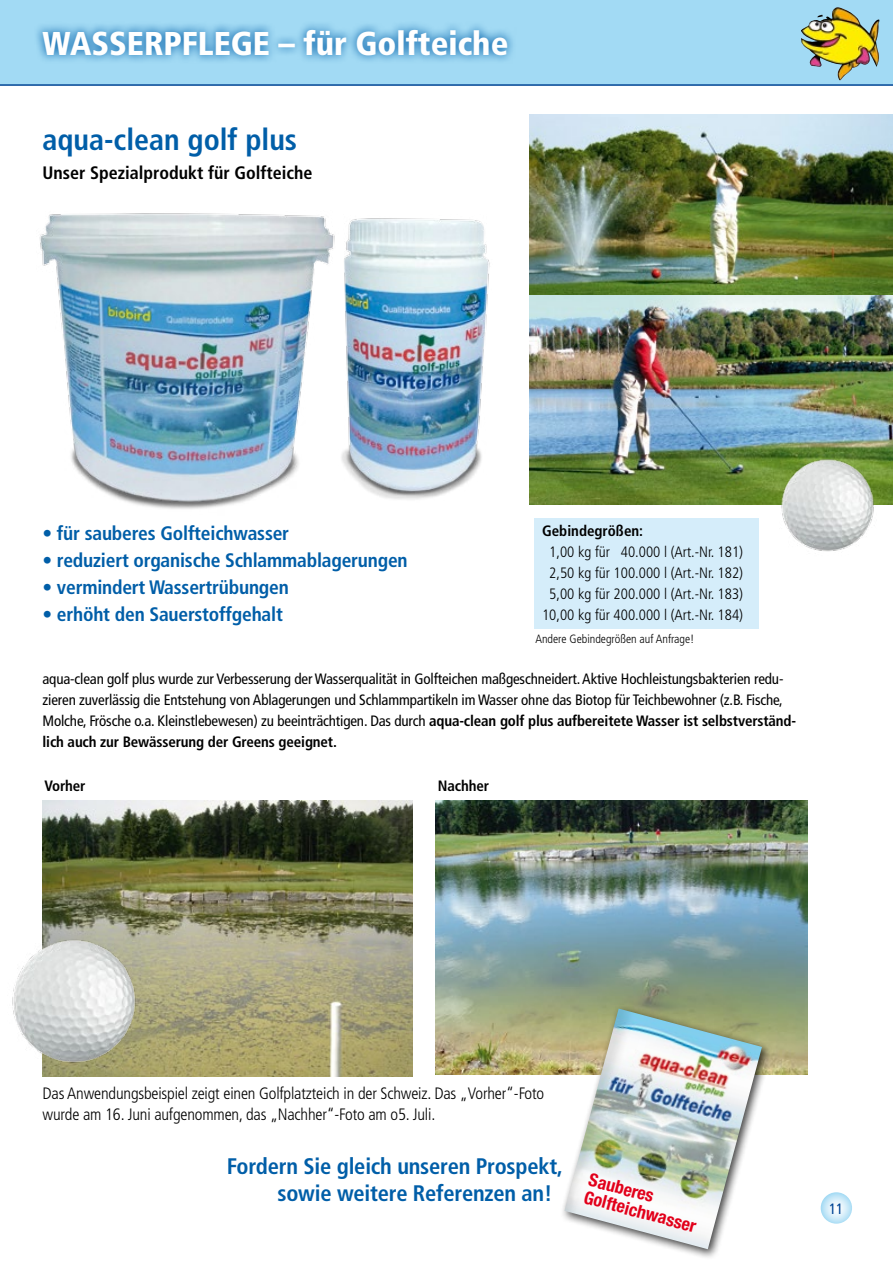
<style>
.page{position:relative;width:893px;height:1263px;background:#fff}
.page>*{position:absolute;margin:0;border:0;box-sizing:border-box;transform-origin:0 0}
.t1{font:900 condensed 33px "Frutiger";color:#fff}
.t2{font:700 condensed 30px "Frutiger";color:#005ea8}
.t3{font:700 condensed 22.5px/27px "Frutiger";letter-spacing:-.01em;color:#005ea8}
.t4{font:700 condensed 19.5px "Frutiger";letter-spacing:-.01em;color:#005ea8}
.t5{font:700 condensed 18px "Frutiger";color:#000}
.t6{font:700 condensed 18px/18px "Helvetica Neue";color:#e2001a}
.t7{font:300 condensed 16.5px/21px "Frutiger";letter-spacing:-.01em;color:#000}
.t8{font:condensed 15px/21px "Frutiger";letter-spacing:-.01em;color:#000}
.t9{font:300 condensed 15px/21px "Frutiger";color:#000;text-align:center}
.t10{font:700 condensed 15px "Frutiger";color:#000}
.t11{font:condensed 15px "Frutiger";color:#004494}
.t12{font:300 condensed 12px "Frutiger";color:#000}
.s1{font-weight:700}
</style>
<div class="page">
<div style="left:0;top:0;width:893px;height:85px;background:#a2daf4"></div>
<svg style="left:821px;top:1192px;width:31px;height:32px"></svg>
<img style="left:801px;top:7px;width:78px;height:73px">
<hr style="left:0;top:84px;width:893px;height:2px;background:#004494">
<svg style="left:36px;top:24px;width:477px;height:37px"></svg>
<img style="left:39px;top:213px;width:268px;height:296px">
<img style="left:307px;top:215px;width:183px;height:285px">
<img style="left:530px;top:115px;width:363px;height:389px">
<div style="left:534px;top:518px;width:224px;height:111px;background:#d5edfa"></div>
<img style="left:43px;top:800px;width:369px;height:276px">
<img style="left:436px;top:800px;width:372px;height:274px">
<img style="left:12px;top:925px;width:137px;height:151px">
<img style="left:772px;top:448px;width:112px;height:104px">
<div style="left:560px;top:1004px;width:213px;height:256px;background:#000;opacity:.75"></div>
<img style="left:564px;top:1008px;width:198px;height:241px">
<h1 class="t1" style="left:43px;top:24px;width:467px">WASSERPFLEGE – für Golfteiche</h1>
<h2 class="t2" style="left:43px;top:122px;width:256px">aqua-clean golf plus</h2>
<p class="t5" style="left:43px;top:162px;width:271px">Unser Spezialprodukt für Golfteiche</p>
<h3 class="t4" style="left:43px;top:522px;width:248px">• für sauberes Golfteichwasser</h3>
<h3 class="t4" style="left:43px;top:549px;width:367px">• reduziert organische Schlammablagerungen</h3>
<h3 class="t4" style="left:43px;top:576px;width:248px">• vermindert Wassertrübungen</h3>
<h3 class="t4" style="left:43px;top:603px;width:242px">• erhöht den Sauerstoffgehalt</h3>
<p class="t10" style="left:542px;top:522px;width:103px">Gebindegrößen:</p>
<p class="t9" style="left:542px;top:541px;width:203px">1,00 kg für 40.000 l (Art.-Nr. 181)<br>2,50 kg für 100.000 l (Art.-Nr. 182)<br>5,00 kg für 200.000 l (Art.-Nr. 183)<br>10,00 kg für 400.000 l (Art.-Nr. 184)</p>
<p class="t12" style="left:535px;top:632px;width:161px">Andere Gebindegrößen auf Anfrage!</p>
<p class="t8" style="left:43px;top:668px;width:755px">aqua-clean golf plus wurde zur Verbesserung der Wasserqualität in Golfteichen maßgeschneidert. Aktive Hochleistungsbakterien redu&shy;zieren zuverlässig die Entstehung von Ablagerungen und Schlammpartikeln im Wasser ohne das Biotop für Teichbewohner (z.B. Fische, Molche, Frösche o.a. Kleinstlebewesen) zu beeinträchtigen. Das durch <span class="s1">aqua-clean golf plus aufbereitete Wasser ist selbstverständ&shy;lich auch zur Bewässerung der Greens geeignet.</span></p>
<p class="t10" style="left:45px;top:777px;width:42px">Vorher</p>
<p class="t10" style="left:438px;top:777px;width:53px">Nachher</p>
<p class="t7" style="left:43px;top:1083px;width:503px">Das Anwendungsbeispiel zeigt einen Golfplatzteich in der Schweiz. Das „Vorher“-Foto wurde am 16. Juni aufgenommen, das „Nachher“-Foto am o5. Juli.</p>
<h3 class="t3" style="left:278px;top:1153px;width:287px;text-indent:-51px">Fordern Sie gleich unseren Prospekt, sowie weitere Referenzen an!</h3>
<p class="t6" style="left:592px;top:1170px;width:117px;rotate:15deg">Sauberes<br>Golfteichwasser</p>
<p class="t11" style="left:829px;top:1200px;width:16px">11</p>
</div>
